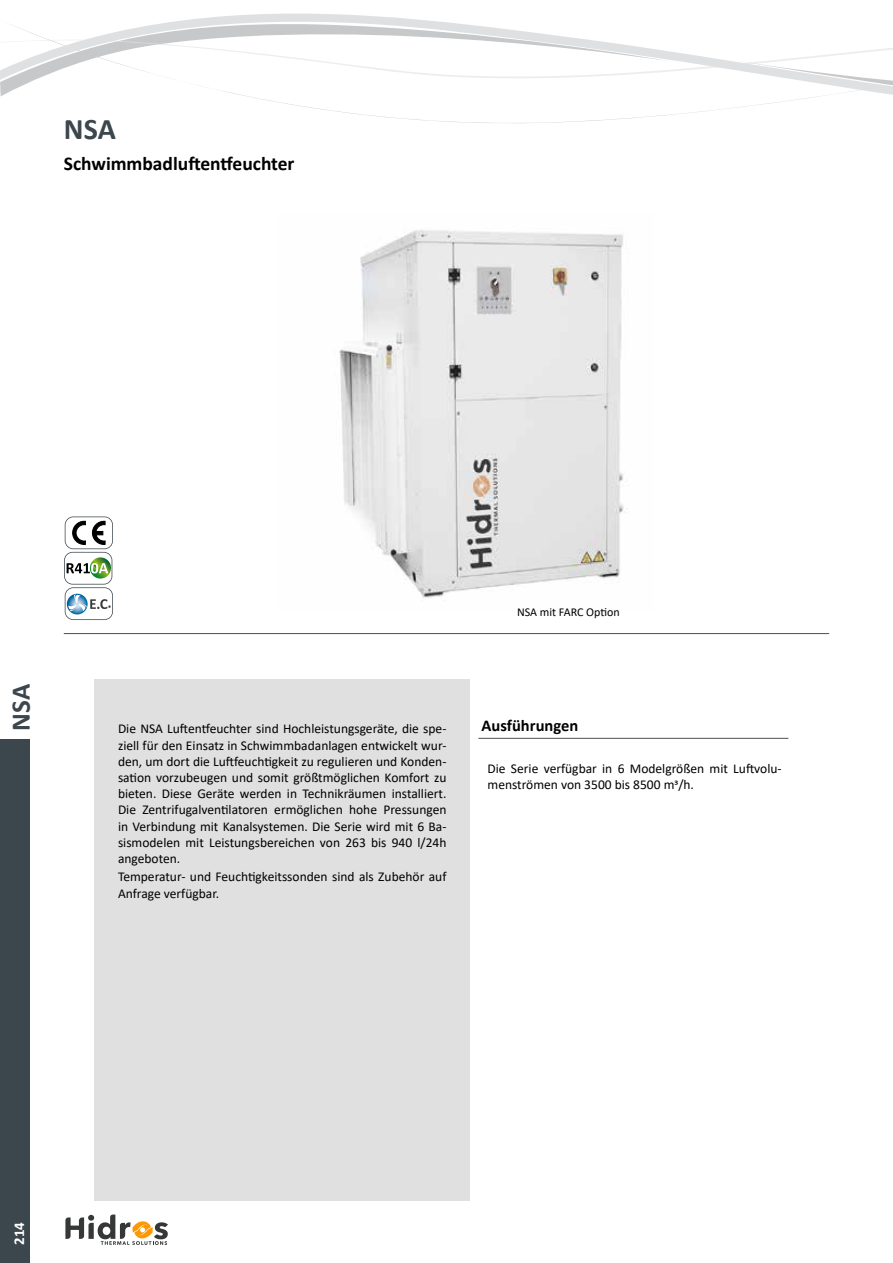
<style>
.page{position:relative;width:893px;height:1263px;background:#fff}
.page>*{position:absolute;margin:0;border:0;box-sizing:border-box;transform-origin:0 0}
.t1{font:700 30px "Calibri";color:#3c464d}
.t2{font:700 27px "Calibri";color:#3c464d}
.t3{font:700 19.5px "Calibri";color:#000}
.t4{font:700 16.5px "Calibri";color:#000}
.t5{font:700 15px "Calibri";color:#fff}
.t6{font:13.5px/16.2px "Calibri";color:#000}
.t7{font:12px "Calibri";color:#000}
</style>
<div class="page">
<div style="left:0;top:739px;width:30px;height:524px;background:#3c464d"></div>
<hr style="left:478px;top:738px;width:310px;height:1px;background:#58585a">
<hr style="left:64px;top:633px;width:765px;height:1px;background:#58585a">
<svg style="left:0;top:13px;width:893px;height:111px"></svg>
<svg style="left:65px;top:1214px;width:103px;height:31px"></svg>
<svg style="left:64px;top:516px;width:49px;height:104px"></svg>
<div style="left:94px;top:679px;width:375px;height:521px;background:#e0e0e0"></div>
<img style="left:339px;top:229px;width:290px;height:372px">
<h1 class="t1" style="left:64px;top:108px;width:54px">NSA</h1>
<h3 class="t3" style="left:64px;top:150px;width:232px">Schwimmbadluftentfeuchter</h3>
<h2 class="t2" style="left:2px;top:731px;width:49px;rotate:-90deg">NSA</h2>
<p class="t7" style="left:517px;top:603px;width:104px">NSA mit FARC Option</p>
<p class="t6" style="left:118px;top:720px;width:330px;text-align:justify">Die NSA Luftentfeuchter sind Hochleistungsgeräte, die spe&shy;ziell für den Einsatz in Schwimmbadanlagen entwickelt wur&shy;den, um dort die Luftfeuchtigkeit zu regulieren und Konden&shy;sation vorzubeugen und somit größtmöglichen Komfort zu bieten. Diese Geräte werden in Technikräumen installiert.<br>Die Zentrifugalventilatoren ermöglichen hohe Pressungen in Verbindung mit Kanalsystemen. Die Serie wird mit 6 Ba&shy;sismodelen mit Leistungsbereichen von 263 bis 940 l/24h angeboten.</p>
<p class="t6" style="left:118px;top:868px;width:330px">Temperatur- und Feuchtigkeitssonden sind als Zubehör auf<br>Anfrage verfügbar.</p>
<p class="t4" style="left:482px;top:713px;width:98px">Ausführungen</p>
<p class="t6" style="left:488px;top:760px;width:296px">Die Serie verfügbar in 6 Modelgrößen mit Luftvolu&shy;menströmen von 3500 bis 8500 m3/h.</p>
<p class="t5" style="left:8px;top:1245px;width:24px;rotate:-90deg">214</p>
</div>
